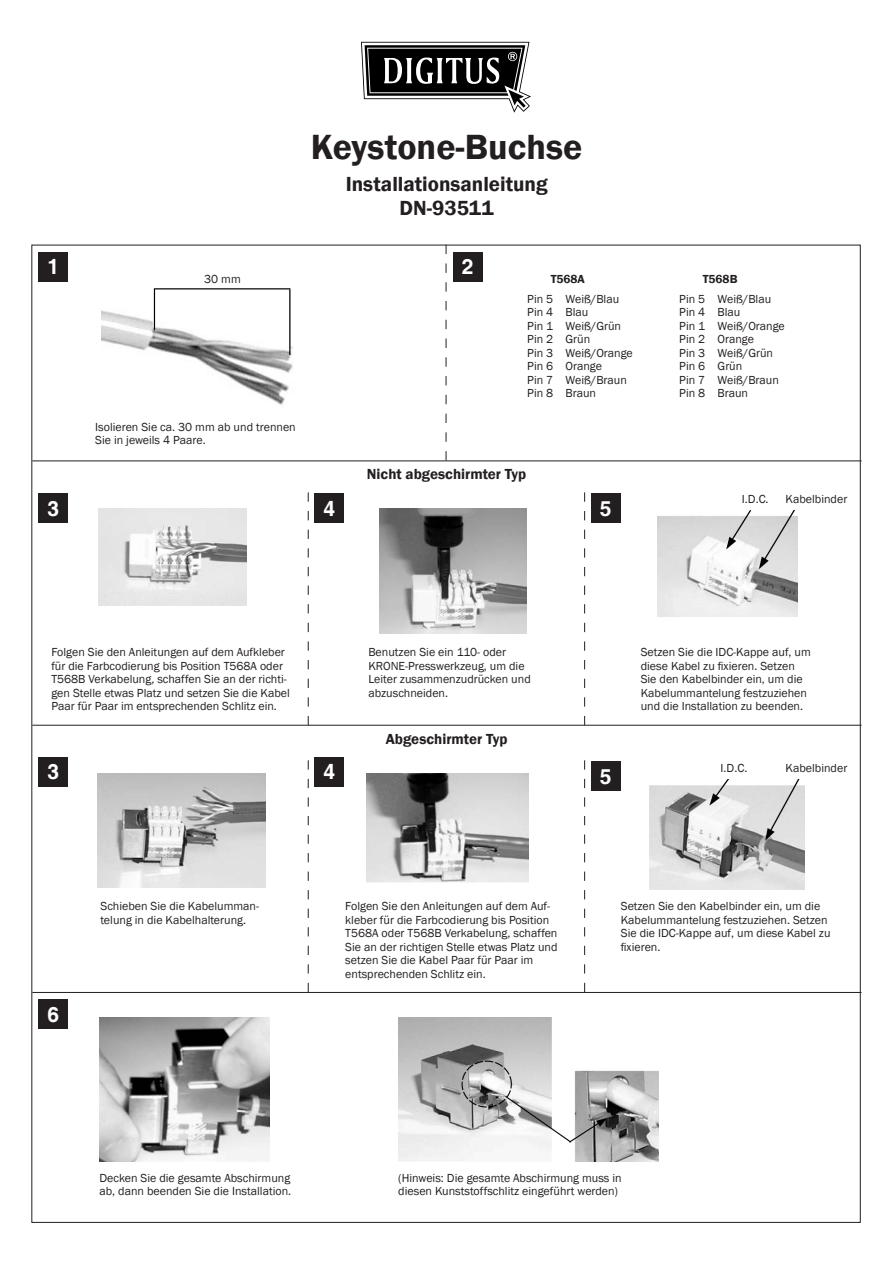
<style>
.page{position:relative;width:893px;height:1263px;background:#fff}
.page>*{position:absolute;margin:0;border:0;box-sizing:border-box;transform-origin:0 0}
.t1{font:600 36px "Franklin Gothic";color:#231f20}
.t2{font:600 21px/24px "Franklin Gothic";color:#231f20;text-align:center}
.t3{font:700 21px "Helvetica";color:#fff}
.t4{font:600 15px "Franklin Gothic";color:#231f20}
.t5{font:12px/13.5px "Franklin Gothic";color:#231f20}
.t6{font:600 12px "Franklin Gothic";color:#231f20}
</style>
<div class="page">
<svg style="left:361px;top:42px;width:170px;height:71px"></svg>
<hr style="left:32px;top:460px;width:829px;height:1px;background:#231f20">
<hr style="left:32px;top:725px;width:829px;height:1px;background:#231f20">
<hr style="left:32px;top:992px;width:829px;height:1px;background:#231f20">
<svg style="left:446px;top:245px;width:1px;height:215px"></svg>
<svg style="left:308px;top:492px;width:1px;height:233px"></svg>
<svg style="left:308px;top:760px;width:1px;height:232px"></svg>
<svg style="left:584px;top:492px;width:1px;height:233px"></svg>
<svg style="left:584px;top:760px;width:1px;height:232px"></svg>
<div style="left:39px;top:252px;width:29px;height:30px;background:#231f20"></div>
<div style="left:39px;top:493px;width:29px;height:30px;background:#231f20"></div>
<div style="left:314px;top:757px;width:30px;height:29px;background:#231f20"></div>
<div style="left:453px;top:252px;width:29px;height:30px;background:#231f20"></div>
<div style="left:314px;top:493px;width:30px;height:30px;background:#231f20"></div>
<div style="left:591px;top:493px;width:30px;height:30px;background:#231f20"></div>
<div style="left:591px;top:761px;width:30px;height:30px;background:#231f20"></div>
<div style="left:39px;top:999px;width:29px;height:30px;background:#231f20"></div>
<div style="left:39px;top:757px;width:29px;height:29px;background:#231f20"></div>
<img style="left:101px;top:288px;width:192px;height:117px">
<img style="left:99px;top:509px;width:147px;height:97px">
<img style="left:380px;top:509px;width:146px;height:124px">
<img style="left:658px;top:511px;width:140px;height:105px">
<img style="left:98px;top:773px;width:167px;height:115px">
<img style="left:367px;top:773px;width:161px;height:110px">
<img style="left:650px;top:779px;width:154px;height:111px">
<img style="left:99px;top:1017px;width:170px;height:144px">
<img style="left:398px;top:1017px;width:260px;height:145px">
<h2 class="t3" style="left:48px;top:254px;width:13px">1</h2>
<h2 class="t3" style="left:48px;top:495px;width:13px">3</h2>
<p class="t5" style="left:204px;top:272px;width:38px">30 mm</p>
<p class="t5" style="left:95px;top:420px;width:202px">Isolieren Sie ca. 30 mm ab und trennen<br>Sie in jeweils 4 Paare.</p>
<h1 class="t1" style="left:311px;top:125px;width:273px">Keystone-Buchse</h1>
<h2 class="t2" style="left:346px;top:173px;width:203px">Installationsanleitung<br>DN-93511</h2>
<h2 class="t3" style="left:462px;top:254px;width:13px">2</h2>
<p class="t6" style="left:551px;top:271px;width:36px">T568A</p>
<p class="t5" style="left:527px;top:292px;width:107px">Pin 5 Weiß/Blau<br>Pin 4 Blau<br>Pin 1 Weiß/Grün<br>Pin 2 Grün<br>Pin 3 Weiß/Orange<br>Pin 6 Orange<br>Pin 7 Weiß/Braun<br>Pin 8 Braun</p>
<p class="t4" style="left:367px;top:465px;width:161px">Nicht abgeschirmter Typ</p>
<h2 class="t3" style="left:323px;top:495px;width:13px">4</h2>
<h2 class="t3" style="left:600px;top:495px;width:13px">5</h2>
<p class="t6" style="left:703px;top:271px;width:36px">T568B</p>
<p class="t5" style="left:679px;top:292px;width:107px">Pin 5 Weiß/Blau<br>Pin 4 Blau<br>Pin 1 Weiß/Orange<br>Pin 2 Orange<br>Pin 3 Weiß/Grün<br>Pin 6 Grün<br>Pin 7 Weiß/Braun<br>Pin 8 Braun</p>
<p class="t5" style="left:742px;top:493px;width:28px">I.D.C.</p>
<p class="t5" style="left:786px;top:493px;width:63px">Kabelbinder</p>
<p class="t5" style="left:51px;top:646px;width:240px">Folgen Sie den Anleitungen auf dem Aufkleber für die Farbcodierung bis Position T568A oder T568B Verkabelung, schaffen Sie an der richti&shy;gen Stelle etwas Platz und setzen Sie die Kabel Paar für Paar im entsprechenden Schlitz ein.</p>
<p class="t5" style="left:368px;top:646px;width:164px">Benutzen Sie ein 110- oder<br>KRONE-Presswerkzeug, um die<br>Leiter zusammenzudrücken und abzuschneiden.</p>
<p class="t5" style="left:641px;top:646px;width:172px">Setzen Sie die IDC-Kappe auf, um diese Kabel zu fixieren. Setzen<br>Sie den Kabelbinder ein, um die<br>Kabelummantelung festzuziehen und die Installation zu beenden.</p>
<p class="t4" style="left:386px;top:730px;width:123px">Abgeschirmter Typ</p>
<h2 class="t3" style="left:48px;top:759px;width:13px">3</h2>
<h2 class="t3" style="left:323px;top:759px;width:13px">4</h2>
<h2 class="t3" style="left:600px;top:763px;width:13px">5</h2>
<p class="t5" style="left:721px;top:762px;width:28px">I.D.C.</p>
<p class="t5" style="left:786px;top:762px;width:63px">Kabelbinder</p>
<h2 class="t3" style="left:48px;top:1001px;width:13px">6</h2>
<p class="t5" style="left:101px;top:900px;width:160px">Schieben Sie die Kabelumman&shy;telung in die Kabelhalterung.</p>
<p class="t5" style="left:345px;top:900px;width:214px">Folgen Sie den Anleitungen auf dem Auf&shy;kleber für die Farbcodierung bis Position T568A oder T568B Verkabelung, schaffen Sie an der richtigen Stelle etwas Platz und setzen Sie die Kabel Paar für Paar im entsprechenden Schlitz ein.</p>
<p class="t5" style="left:621px;top:900px;width:211px">Setzen Sie den Kabelbinder ein, um die<br>Kabelummantelung festzuziehen. Setzen<br>Sie die IDC-Kappe auf, um diese Kabel zu fixieren.</p>
<p class="t5" style="left:99px;top:1171px;width:193px">Decken Sie die gesamte Abschirmung ab, dann beenden Sie die Installation.</p>
<p class="t5" style="left:398px;top:1171px;width:225px">(Hinweis: Die gesamte Abschirmung muss in diesen Kunststoffschlitz eingeführt werden)</p>
</div>
